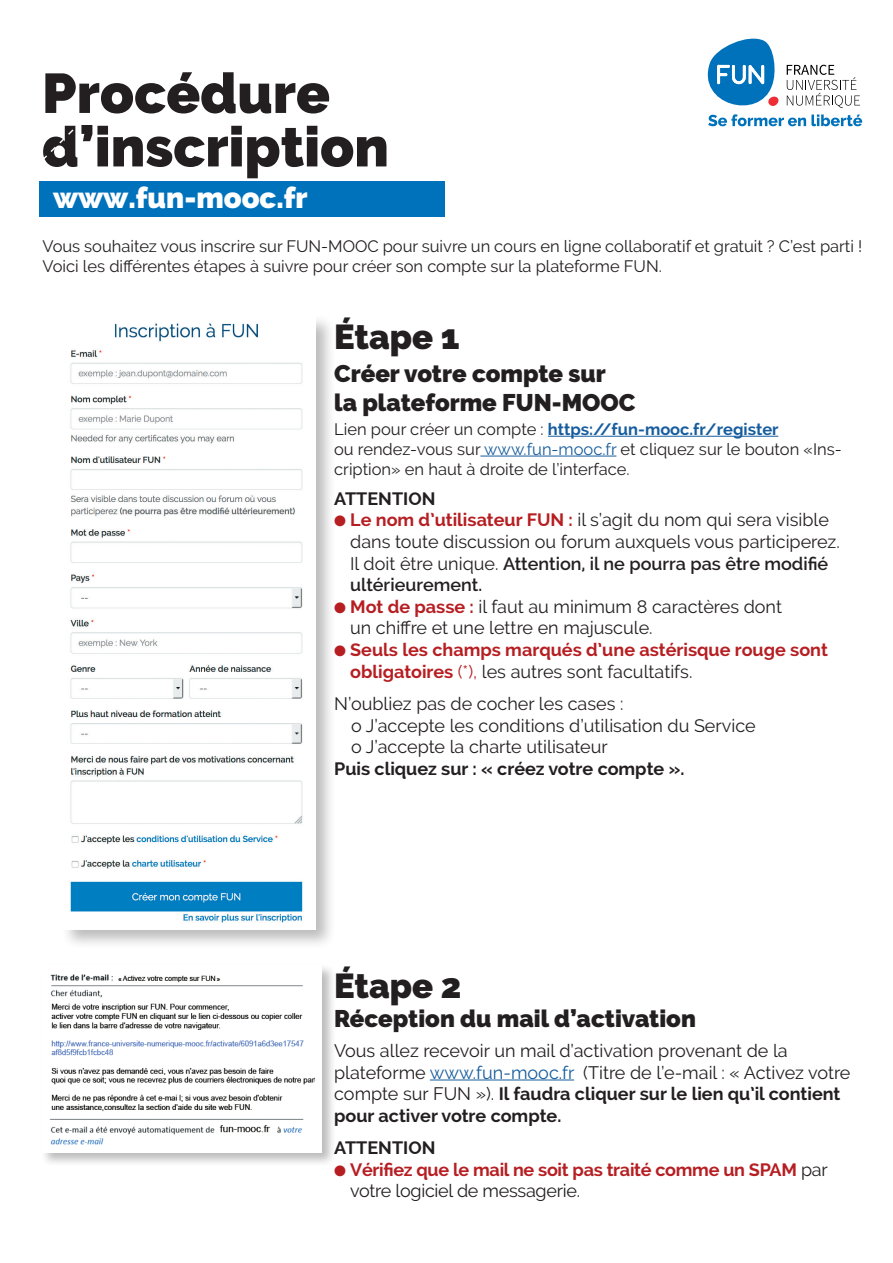
<style>
.page{position:relative;width:893px;height:1263px;background:#fff}
.page>*{position:absolute;margin:0;border:0;box-sizing:border-box;transform-origin:0 0}
.t1{font:900 55.8px/53.6px "Raleway";color:#231f20}
.t2{font:900 34.5px "Raleway";color:#231f20}
.t3{font:900 29.25px "Raleway";color:#fff}
.t4{font:900 24px/28.8px "Raleway";color:#231f20}
.t5{font:18px/21.6px "Raleway";color:#231f20}
.t6{font:700 18px/21.6px "Raleway";color:#b61e22}
.t7{font:700 18px "Raleway";color:#231f20}
.t8{font:16.5px/19.8px "Raleway";color:#231f20}
.s1{font-weight:700;color:#175d9e}
.s2{color:#175d9e}
.s3{color:#b61e22}
.s4{font-weight:700;color:#b61e22}
.s5{font-weight:600}
.s6{font-weight:400}
.s7{font-weight:400;color:#231f20}
.s8{font-weight:700}
</style>
<div class="page">
<div style="left:39px;top:182px;width:406px;height:35px;background:#0072bc"></div>
<hr style="left:548px;top:436px;width:230px;height:1px;background:#175d9e">
<hr style="left:480px;top:456px;width:136px;height:1px;background:#175d9e">
<div style="left:60px;top:313px;width:276px;height:636px;background:#231f20;opacity:.3"></div>
<img style="left:64px;top:317px;width:252px;height:612px">
<hr style="left:430px;top:1079px;width:144px;height:1px;background:#175d9e">
<div style="left:40px;top:963px;width:296px;height:204px;background:#231f20;opacity:.3"></div>
<div style="left:43px;top:966px;width:279px;height:187px;background:#fff"></div>
<img style="left:49px;top:974px;width:266px;height:171px">
<svg style="left:707px;top:38px;width:155px;height:88px"></svg>
<h1 class="t1" style="left:42px;top:67px;width:348px">Procédure d’inscription</h1>
<h3 class="t3" style="left:53px;top:181px;width:256px">www.fun-mooc.fr</h3>
<p class="t8" style="left:43px;top:236px;width:821px">Vous souhaitez vous inscrire sur FUN-MOOC pour suivre un cours en ligne collaboratif et gratuit ? C’est parti !<br>Voici les différentes étapes à suivre pour créer son compte sur la plateforme FUN.</p>
<h2 class="t2" style="left:334px;top:317px;width:127px">Étape 1</h2>
<h3 class="t4" style="left:334px;top:359px;width:303px">Créer votre compte sur<br>la plateforme FUN-MOOC</h3>
<p class="t8" style="left:334px;top:419px;width:509px">Lien pour créer un compte : <span class="s1">https://fun-mooc.fr/register<br></span>ou rendez-vous sur <span class="s2">www.fun-mooc.fr</span> et cliquez sur le bouton «Ins&shy;cription» en haut à droite de l’interface.</p>
<p class="t7" style="left:334px;top:488px;width:103px">ATTENTION</p>
<p class="t5" style="left:350px;top:509px;width:491px;text-indent:-16px"><span class="s3">●</span> <span class="s4">Le nom d’utilisateur FUN :</span> il s’agit du nom qui sera visible dans toute discussion ou forum auxquels vous participerez.<br>Il doit être unique. <span class="s5">Attention, il ne pourra pas être modifié ultérieurement.</span></p>
<p class="t5" style="left:350px;top:595px;width:433px;text-indent:-16px"><span class="s3">●</span> <span class="s4">Mot de passe :</span> il faut au minimum 8 caractères dont un chiffre et une lettre en majuscule.</p>
<p class="t6" style="left:350px;top:639px;width:479px;text-indent:-16px">● Seuls les champs marqués d’une astérisque rouge sont obligatoires <span class="s6">(*),</span> <span class="s7">les autres sont facultatifs.</span></p>
<p class="t5" style="left:351px;top:693px;width:406px;text-indent:-17px">N’oubliez pas de cocher les cases :<br>o J’accepte les conditions d’utilisation du Service o J’accepte la charte utilisateur</p>
<p class="t7" style="left:334px;top:758px;width:352px">Puis cliquez sur : « créez votre compte ».</p>
<h2 class="t2" style="left:334px;top:966px;width:129px">Étape 2</h2>
<h3 class="t4" style="left:334px;top:1004px;width:363px">Réception du mail d’activation</h3>
<p class="t5" style="left:334px;top:1040px;width:518px">Vous allez recevoir un mail d’activation provenant de la plateforme <span class="s2">www.fun-mooc.fr</span> (Titre de l’e-mail : « Activez votre compte sur FUN »). <span class="s8">Il faudra cliquer sur le lien qu’il contient pour activer votre compte.</span></p>
<p class="t7" style="left:334px;top:1137px;width:103px">ATTENTION</p>
<p class="t6" style="left:350px;top:1159px;width:479px;text-indent:-16px">● Vérifiez que le mail ne soit pas traité comme un SPAM <span class="s7">par votre logiciel de messagerie.</span></p>
</div>
